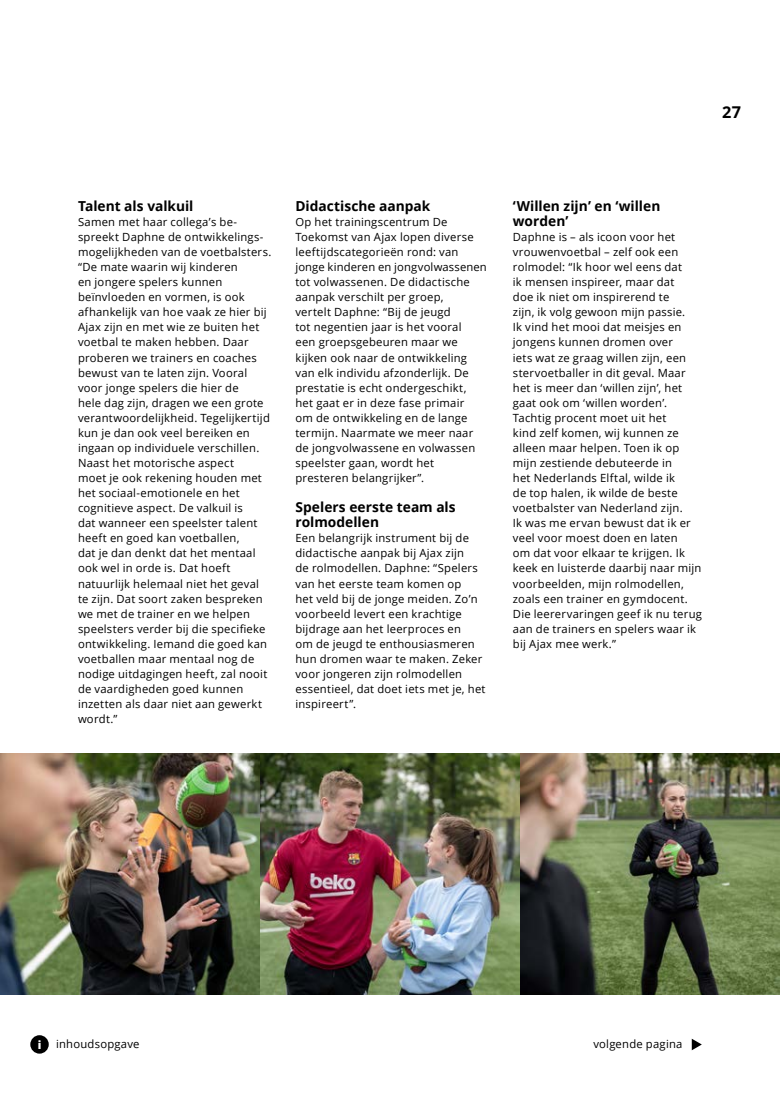
<style>
.page{position:relative;width:780px;height:1099px;background:#fff}
.page>*{position:absolute;margin:0;border:0;box-sizing:border-box;transform-origin:0 0}
.t1{font:700 16.25px "Open Sans";color:#000}
.tussenkopje{font:700 13.75px/15px "Open Sans";color:#000}
.plat{font:11.25px/15.1px "Open Sans";letter-spacing:.02em;color:#000}
.plat-2{font:800 11.25px "Open Sans";color:#fff}
</style>
<div class="page">
<img style="left:0;top:753px;width:780px;height:241px">
<svg style="left:691px;top:1038px;width:10px;height:12px"></svg>
<div style="left:30px;top:1035px;width:19px;height:18px;background:#000;border-radius:50%"></div>
<h1 class="t1" style="left:722px;top:100px;width:20px">27</h1>
<p class="tussenkopje" style="left:78px;top:198px;width:117px">Talent als valkuil</p>
<p class="plat" style="left:78px;top:214px;width:195px">Samen met haar collega’s be&shy;spreekt Daphne de ontwikkelings&shy;mogelijkheden van de voetbalsters. “De mate waarin wij kinderen<br>en jongere spelers kunnen beïnvloeden en vormen, is ook afhankelijk van hoe vaak ze hier bij<br>Ajax zijn en met wie ze buiten het voetbal te maken hebben. Daar proberen we trainers en coaches bewust van te laten zijn. Vooral voor jonge spelers die hier de<br>hele dag zijn, dragen we een grote verantwoordelijkheid. Tegelijkertijd kun je dan ook veel bereiken en ingaan op individuele verschillen.<br>Naast het motorische aspect<br>moet je ook rekening houden met het sociaal-emotionele en het cognitieve aspect. De valkuil is<br>dat wanneer een speelster talent heeft en goed kan voetballen,<br>dat je dan denkt dat het mentaal ook wel in orde is. Dat hoeft natuurlijk helemaal niet het geval te zijn. Dat soort zaken bespreken we met de trainer en we helpen speelsters verder bij die specifieke ontwikkeling. Iemand die goed kan voetballen maar mentaal nog de nodige uitdagingen heeft, zal nooit de vaardigheden goed kunnen inzetten als daar niet aan gewerkt wordt.”</p>
<p class="tussenkopje" style="left:295px;top:198px;width:136px">Didactische aanpak</p>
<p class="plat" style="left:295px;top:214px;width:180px">Op het trainingscentrum De<br>Toekomst van Ajax lopen diverse</p>
<p class="plat" style="left:295px;top:244px;width:164px">leeftijdscategorieën rond: van</p>
<p class="plat" style="left:295px;top:259px;width:193px">jonge kinderen en jongvolwassenen tot volwassenen. De didactische aanpak verschilt per groep,<br>vertelt Daphne: “Bij de jeugd<br>tot negentien jaar is het vooral<br>een groepsgebeuren maar we kijken ook naar de ontwikkeling van elk individu afzonderlijk. De prestatie is echt ondergeschikt, het gaat er in deze fase primair<br>om de ontwikkeling en de lange termijn. Naarmate we meer naar de jongvolwassene en volwassen speelster gaan, wordt het presteren belangrijker”.</p>
<p class="tussenkopje" style="left:295px;top:499px;width:162px">Spelers eerste team als rolmodellen</p>
<p class="plat" style="left:295px;top:530px;width:192px">Een belangrijk instrument bij de didactische aanpak bij Ajax zijn<br>de rolmodellen. Daphne: “Spelers van het eerste team komen op<br>het veld bij de jonge meiden. Zo’n voorbeeld levert een krachtige bijdrage aan het leerproces en<br>om de jeugd te enthousiasmeren hun dromen waar te maken. Zeker voor jongeren zijn rolmodellen essentieel, dat doet iets met je, het inspireert”.</p>
<p class="tussenkopje" style="left:513px;top:198px;width:149px">‘Willen zijn’ en ‘willen worden’</p>
<p class="plat" style="left:513px;top:229px;width:190px">Daphne is – als icoon voor het vrouwenvoetbal – zelf ook een rolmodel: “Ik hoor wel eens dat<br>ik mensen inspireer, maar dat<br>doe ik niet om inspirerend te<br>zijn, ik volg gewoon mijn passie.<br>Ik vind het mooi dat meisjes en jongens kunnen dromen over<br>iets wat ze graag willen zijn, een stervoetballer in dit geval. Maar het is meer dan ‘willen zijn’, het gaat ook om ‘willen worden’.<br>Tachtig procent moet uit het<br>kind zelf komen, wij kunnen ze alleen maar helpen. Toen ik op mijn zestiende debuteerde in<br>het Nederlands Elftal, wilde ik<br>de top halen, ik wilde de beste voetbalster van Nederland zijn.<br>Ik was me ervan bewust dat ik er veel voor moest doen en laten<br>om dat voor elkaar te krijgen. Ik keek en luisterde daarbij naar mijn voorbeelden, mijn rolmodellen, zoals een trainer en gymdocent.<br>Die leerervaringen geef ik nu terug aan de trainers en spelers waar ik bij Ajax mee werk.”</p>
<p class="plat-2" style="left:38px;top:1035px;width:5px">i</p>
<p class="plat" style="left:56px;top:1036px;width:85px">inhoudsopgave</p>
<p class="plat" style="left:593px;top:1036px;width:91px">volgende pagina</p>
</div>
